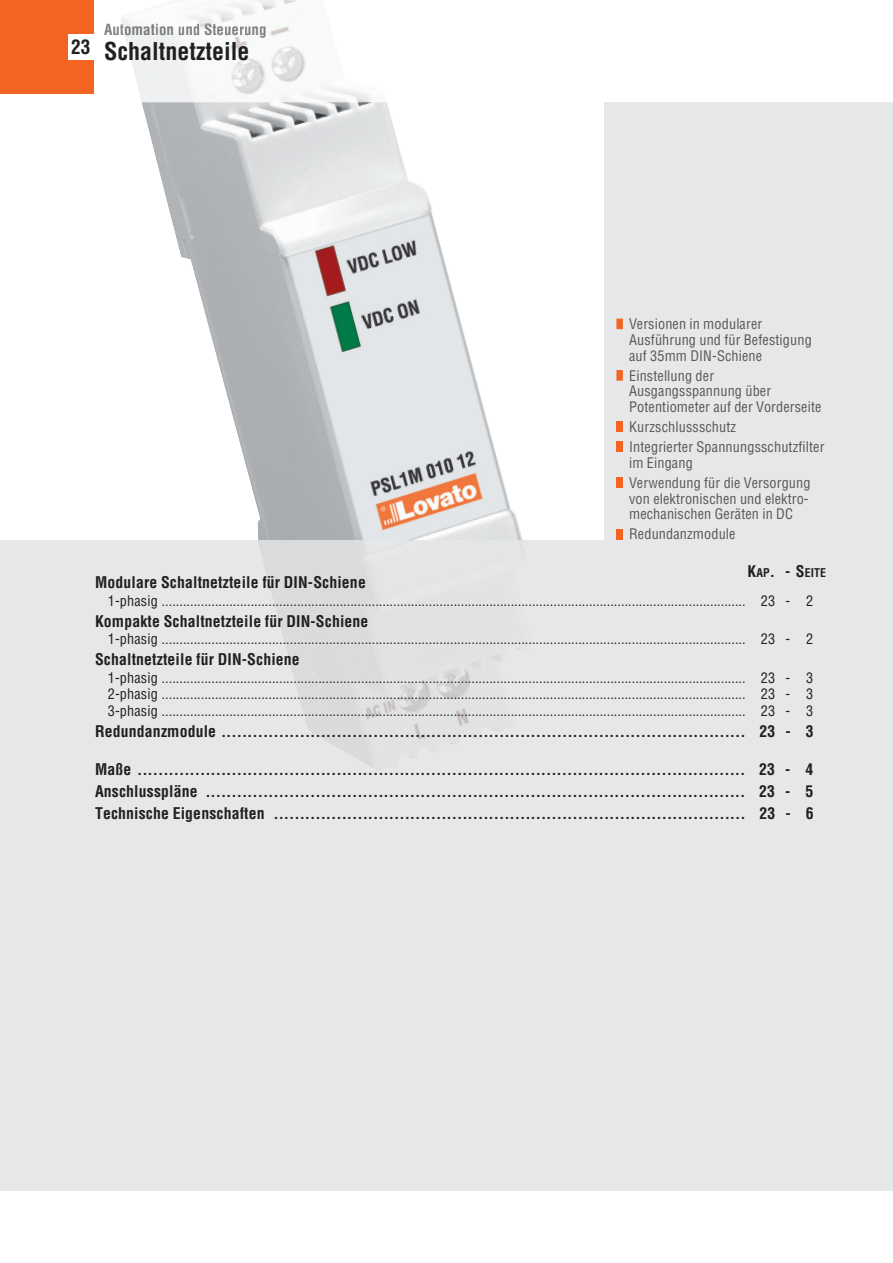
<style>
.page{position:relative;width:893px;height:1263px;background:#fff}
.page>*{position:absolute;margin:0;border:0;box-sizing:border-box;transform-origin:0 0}
.t1{font:700 condensed 24px "Helvetica";color:#231f20}
.t2{font:700 condensed 19.5px "Helvetica";color:#231f20}
.t3{font:700 condensed 15.75px/22px "Helvetica";letter-spacing:.01em;color:#231f20;text-align:justify}
.t4{font:700 condensed 15px "Helvetica";color:#7e8083}
.t5{font:condensed 14.25px/16.5px "Helvetica";letter-spacing:.01em;color:#231f20;text-align:justify}
.t6{font:condensed 14.25px/15.8px "Helvetica";letter-spacing:.01em;color:#57585a}
.t7{font:700 condensed 11.85px "Helvetica";color:#231f20}
.s1{color:#808285}
.s2{color:#7a7c7e}
.s3{color:#7b7c7f}
.s4{color:#7a7c7f}
.s5{color:#7b7d7f}
.s6{color:#7c7d80}
.s7{color:#7b7d80}
.s8{color:#7c7e81}
.s9{color:#727375}
.s10{color:#7e8082}
.s11{font-size:15.75px}
</style>
<div class="page">
<div style="left:0;top:102px;width:893px;height:1088px;background:#e6e7e9"></div>
<img style="left:121px;top:0;width:251px;height:102px">
<img style="left:258px;top:540px;width:263px;height:227px">
<div style="left:616px;top:319px;width:7px;height:10px;background:#f36421"></div>
<div style="left:616px;top:370px;width:7px;height:11px;background:#f36421"></div>
<div style="left:616px;top:477px;width:7px;height:11px;background:#f36421"></div>
<div style="left:616px;top:422px;width:7px;height:10px;background:#f36421"></div>
<div style="left:616px;top:442px;width:7px;height:10px;background:#f36421"></div>
<div style="left:616px;top:529px;width:7px;height:10px;background:#f36421"></div>
<svg style="left:121px;top:24px;width:52px;height:11px"></svg>
<svg style="left:179px;top:24px;width:20px;height:11px"></svg>
<svg style="left:205px;top:23px;width:61px;height:15px"></svg>
<div style="left:0;top:0;width:94px;height:94px;background:#f36421"></div>
<div style="left:68px;top:34px;width:28px;height:26px;background:#fff"></div>
<div style="left:0;top:102px;width:604px;height:438px;background:#fff"></div>
<img style="left:142px;top:102px;width:381px;height:438px">
<h2 class="t2" style="left:71px;top:40px;width:21px">23</h2>
<p class="t4" style="left:104px;top:24px;width:164px"><span class="s1">Aut</span><span class="s2">o</span><span class="s3">m</span><span class="s4">a</span><span class="s5">t</span><span class="s6">i</span><span class="s7">o</span><span class="s8">n</span> und <span class="s9">S</span>t<span class="s10">e</span>u<span class="s10">e</span>r<span class="s10">un</span>g</p>
<h1 class="t1" style="left:104px;top:42px;width:147px">Schaltnetzteile</h1>
<p class="t6" style="left:629px;top:317px;width:184px">Versionen in modularer<br>Ausführung und für Befestigung auf 35mm DIN-Schiene</p>
<p class="t6" style="left:629px;top:369px;width:194px">Einstellung der<br>Ausgangsspannung über<br>Potentiometer auf der Vorderseite</p>
<p class="t6" style="left:629px;top:418px;width:197px;line-height:20px">Kurzschlussschutz<br>Integrierter Spannungsschutzfilter</p>
<p class="t6" style="left:629px;top:454px;width:183px;line-height:20px">im Eingang<br>Verwendung für die Versorgung</p>
<p class="t6" style="left:629px;top:492px;width:181px">von elektronischen und elektro&shy;mechanischen Geräten in DC</p>
<p class="t6" style="left:629px;top:528px;width:108px">Redundanzmodule</p>
<p class="t7" style="left:747px;top:568px;width:80px"><span class="s11">K</span>AP<span class="s11">. - S</span>EITE</p>
<p class="t3" style="left:95px;top:573px;width:272px">Modulare Schaltnetzteile für DIN-Schiene</p>
<p class="t5" style="left:108px;top:594px;width:707px">1-phasig .................................................................................................................................................................... 23 - 2</p>
<p class="t3" style="left:95px;top:611px;width:275px">Kompakte Schaltnetzteile für DIN-Schiene</p>
<p class="t5" style="left:108px;top:632px;width:707px">1-phasig .................................................................................................................................................................... 23 - 2</p>
<p class="t3" style="left:95px;top:650px;width:206px">Schaltnetzteile für DIN-Schiene</p>
<p class="t5" style="left:108px;top:671px;width:707px">1-phasig .................................................................................................................................................................... 23 - 3<br>2-phasig .................................................................................................................................................................... 23 - 3<br>3-phasig .................................................................................................................................................................... 23 - 3</p>
<p class="t3" style="left:95px;top:721px;width:720px">Redundanzmodule .................................................................................................... 23 - 3</p>
<p class="t3" style="left:95px;top:760px;width:720px">Maße .................................................................................................................... 23 - 4<br>Anschlusspläne ....................................................................................................... 23 - 5<br>Technische Eigenschaften .......................................................................................... 23 - 6</p>
</div>
